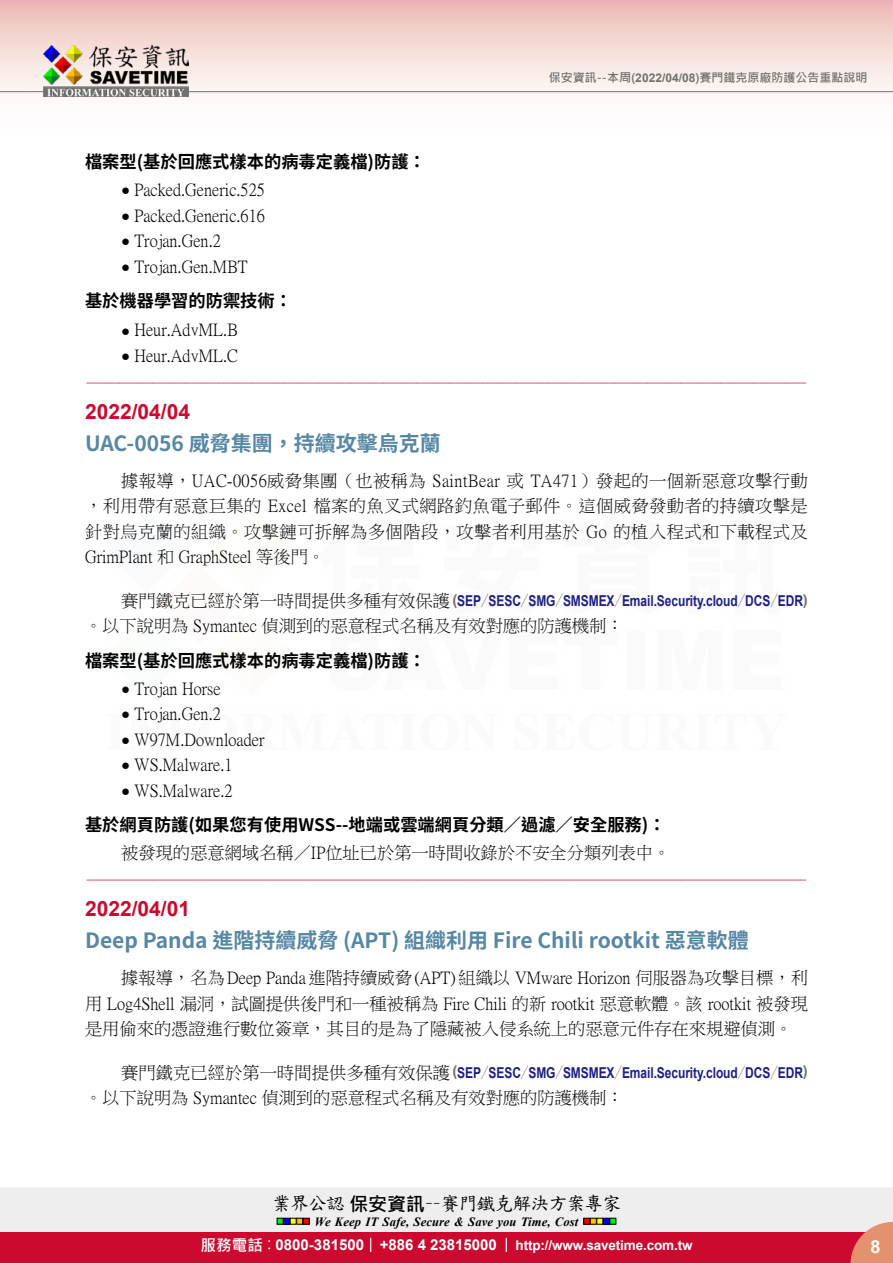
<style>
.page{position:relative;width:893px;height:1263px;background:#fff}
.page>*{position:absolute;margin:0;border:0;box-sizing:border-box;transform-origin:0 0}
.t1{font:700 21px "Source Han Sans TW";color:#5687a5}
.t2{font:700 21px "Arial";color:#cc0a2f}
.t3{font:18.9px "DF Kai Shu SB Estd BF";letter-spacing:-.05em;color:#000}
.t4{font:700 18px "Arial";color:#fff}
.t5{font:17.25px/25.5px "P Ming Li U";color:#000;text-align:justify}
.t6{font:700 17.25px "Source Han Sans TW";color:#000}
.t7{font:16.5px "DF Kai Shu SB Estd BF";color:#cc0a2f}
.t8{font:700 15px "Arial";letter-spacing:-.005em;color:#1d2088;scale:.8 1}
.t9{font:700 13.5px "Arial";letter-spacing:-.01em;color:#fff}
.t10{font:italic 700 12.6px "Times New Roman";letter-spacing:.005em;color:#000}
.t11{font:700 12px "Microsoft Jheng Hei";color:#727171}
.s1{font-family:"Arial"}
.s2{font-family:"Arial";font-size:15px}
.s3{font-family:"P Ming Li U";font-weight:400;font-size:17.25px;color:#000}
.s4{color:#727171}
.s5{font-family:"Source Han Sans TW";font-weight:800;color:#727171}
.s6{font-family:"Microsoft Jheng Hei";font-weight:700}
.s7{font-family:"Microsoft Jheng Hei";font-size:15.6px}
.s8{font-family:"Microsoft Jheng Hei";font-weight:400;font-size:15.6px}
.s9{font-size:15px}
</style>
<div class="page">
<div style="left:0;top:1187px;width:893px;height:49px;background:#eee"></div>
<svg style="left:277px;top:1218px;width:32px;height:6px"></svg>
<svg style="left:584px;top:1218px;width:32px;height:6px"></svg>
<div style="left:0;top:1232px;width:893px;height:31px;background:#cc0a2f"></div>
<svg style="left:850px;top:1222px;width:43px;height:41px"></svg>
<svg style="left:370px;top:1238px;width:1px;height:14px"></svg>
<svg style="left:506px;top:1238px;width:1px;height:14px"></svg>
<div style="left:0;top:0;width:893px;height:141px;background:linear-gradient(to bottom,#efc0bb,#fff)"></div>
<hr style="left:0;top:91px;width:893px;height:1px;background:#727171">
<img style="left:44px;top:46px;width:145px;height:51px">
<p class="t11" style="left:549px;top:70px;width:320px">保安資訊--本周(<span class="s1">2022/04/08</span>)賽門鐵克原廠防護公告重點說明</p>
<p class="t6" style="left:85px;top:152px;width:342px">檔案型(基於回應式樣本的病毒定義檔)防護：</p>
<p class="t5" style="left:121px;top:177px;width:145px"><span class="s2">●</span> Packed.Generic.525</p>
<p class="t5" style="left:121px;top:203px;width:145px"><span class="s2">●</span> Packed.Generic.616</p>
<p class="t5" style="left:121px;top:228px;width:101px"><span class="s2">●</span> Trojan.Gen.2</p>
<p class="t5" style="left:121px;top:254px;width:128px"><span class="s2">●</span> Trojan.Gen.MBT</p>
<p class="t6" style="left:85px;top:291px;width:209px">基於機器學習的防禦技術：</p>
<p class="t5" style="left:121px;top:317px;width:118px"><span class="s2">●</span> Heur.AdvML.B</p>
<p class="t5" style="left:121px;top:343px;width:118px"><span class="s2">●</span> Heur.AdvML.C</p>
<p class="t7" style="left:86px;top:375px;width:723px">-------------------------------------------------------------------------------------------------------------</p>
<p class="t2" style="left:85px;top:397px;width:107px">2022/04/04</p>
<p class="t1" style="left:85px;top:431px;width:357px">UAC-0056 威脅集團，持續攻擊烏克蘭</p>
<p class="t5" style="left:85px;top:468px;width:724px;text-indent:36px">據報導，UAC-0056威脅集團（也被稱為 SaintBear 或 TA471）發起的一個新惡意攻擊行動，利用帶有惡意巨集的 Excel 檔案的魚叉式網路釣魚電子郵件。這個威脅發動者的持續攻擊是針對烏克蘭的組織。攻擊鏈可拆解為多個階段，攻擊者利用基於 Go 的植入程式和下載程式及GrimPlant 和 GraphSteel 等後門。</p>
<p class="t8" style="left:121px;top:590px;width:860px"><span class="s3">賽門鐵克已經於第一時間提供多種有效保護</span><span class="s4">(</span>SEP<span class="s5">／</span>SESC<span class="s5">／</span>SMG<span class="s5">／</span>SMSMEX<span class="s5">／</span>Email.Security.cloud<span class="s5">／</span>DCS<span class="s5">／</span>EDR<span class="s4">)</span></p>
<p class="t5" style="left:85px;top:613px;width:540px">。以下說明為 Symantec 偵測到的惡意程式名稱及有效對應的防護機制：</p>
<p class="t6" style="left:85px;top:651px;width:342px">檔案型(基於回應式樣本的病毒定義檔)防護：</p>
<p class="t5" style="left:121px;top:676px;width:101px"><span class="s2">●</span> Trojan Horse</p>
<p class="t5" style="left:121px;top:701px;width:101px"><span class="s2">●</span> Trojan.Gen.2</p>
<p class="t5" style="left:121px;top:727px;width:145px"><span class="s2">●</span> W97M.Downloader</p>
<p class="t5" style="left:121px;top:752px;width:113px"><span class="s2">●</span> WS.Malware.1</p>
<p class="t5" style="left:121px;top:778px;width:113px"><span class="s2">●</span> WS.Malware.2</p>
<p class="t6" style="left:85px;top:815px;width:582px">基於網頁防護(如果您有使用WSS--地端或雲端網頁分類／過濾／安全服務)：</p>
<p class="t5" style="left:121px;top:840px;width:551px">被發現的惡意網域名稱／IP位址已於第一時間收錄於不安全分類列表中。</p>
<p class="t7" style="left:86px;top:872px;width:723px">-------------------------------------------------------------------------------------------------------------</p>
<p class="t2" style="left:85px;top:894px;width:107px">2022/04/01</p>
<p class="t1" style="left:85px;top:928px;width:665px">Deep Panda 進階持續威脅 (APT) 組織利用 Fire Chili rootkit 惡意軟體</p>
<p class="t5" style="left:85px;top:965px;width:724px;text-indent:36px">據報導，名為Deep Panda進階持續威脅(APT)組織以 VMware Horizon 伺服器為攻擊目標，利用 Log4Shell 漏洞，試圖提供後門和一種被稱為 Fire Chili 的新 rootkit 惡意軟體。該 rootkit 被發現是用偷來的憑證進行數位簽章，其目的是為了隱藏被入侵系統上的惡意元件存在來規避偵測。</p>
<p class="t8" style="left:121px;top:1062px;width:860px"><span class="s3">賽門鐵克已經於第一時間提供多種有效保護</span><span class="s4">(</span>SEP<span class="s5">／</span>SESC<span class="s5">／</span>SMG<span class="s5">／</span>SMSMEX<span class="s5">／</span>Email.Security.cloud<span class="s5">／</span>DCS<span class="s5">／</span>EDR<span class="s4">)</span></p>
<p class="t5" style="left:85px;top:1085px;width:540px">。以下說明為 Symantec 偵測到的惡意程式名稱及有效對應的防護機制：</p>
<p class="t3" style="left:272px;top:1194px;width:351px">業界公認<span class="s6">保安資訊</span>－－賽門鐵克解決方案專家</p>
<p class="t10" style="left:315px;top:1212px;width:265px">We Keep IT Safe, Secure &amp; Save you Time, Cost</p>
<p class="t9" style="left:200px;top:1235px;width:494px"><span class="s7">服務電話</span><span class="s8">：</span><span class="s9">0800-381500 +886 4 23815000</span> http://www.savetime.com.tw</p>
<p class="t4" style="left:870px;top:1234px;width:12px">8</p>
</div>
